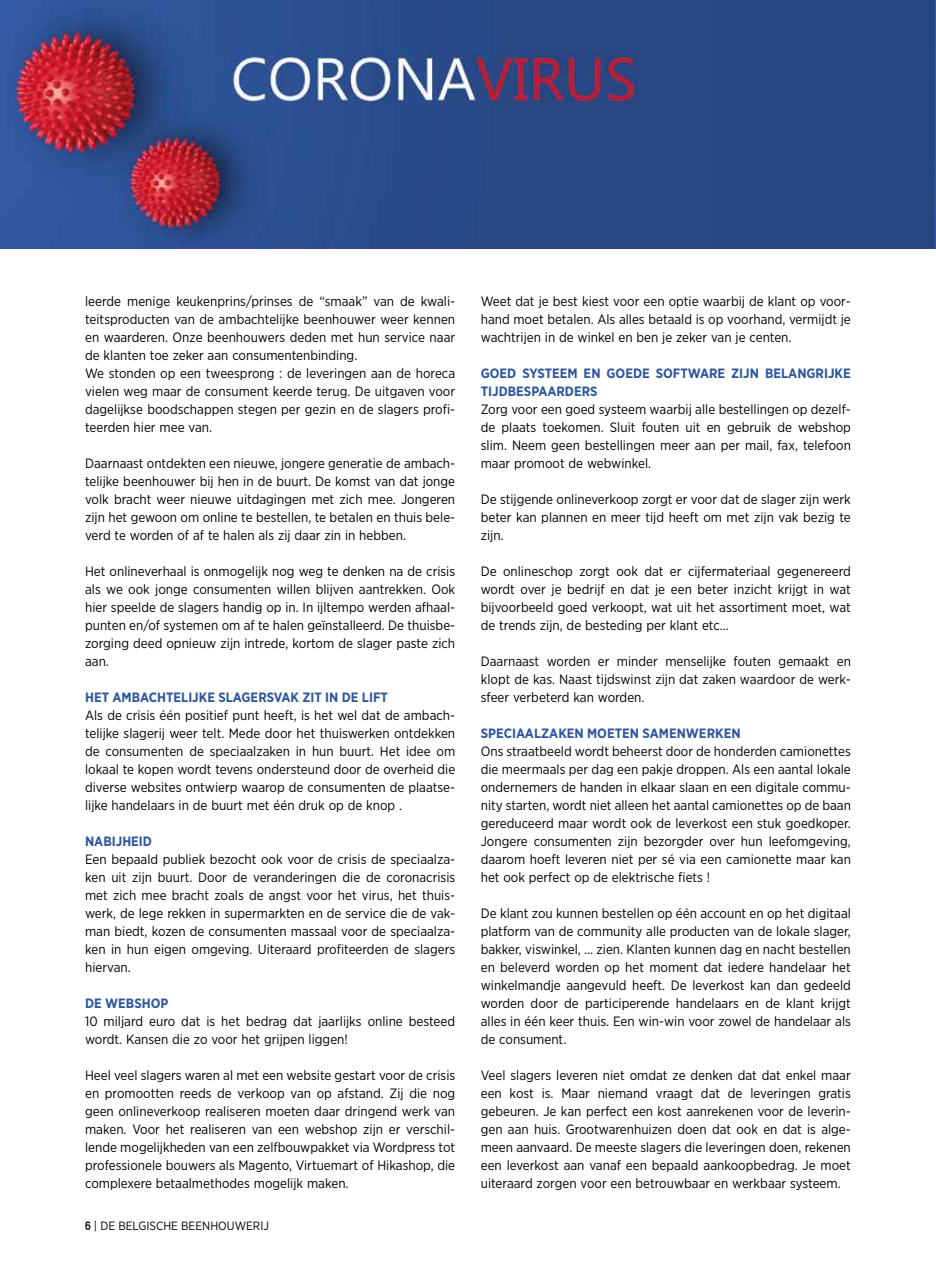
<style>
.page{position:relative;width:936px;height:1263px;background:#fff}
.page>*{position:absolute;margin:0;border:0;box-sizing:border-box;transform-origin:0 0}
.t1{font:13.5px/18px "Gotham Narrow";color:#000;text-align:justify}
.t2{font:700 13.5px/18px "Gotham Narrow";color:#2f569d}
.t3{font:12px "Gotham Narrow";color:#000}
.s1{font-family:"DIN Alternate";font-weight:700}
</style>
<div class="page">
<div style="left:0;top:0;width:935px;height:249px;background:#274782"></div>
<img style="left:0;top:0;width:638px;height:249px">
<img style="left:935px;top:0;width:1px;height:249px">
<p class="t1" style="left:85px;top:292px;width:371px;text-align:left">leerde menige keukenprins/prinses de “smaak” van de kwali&shy;teitsproducten van de ambachtelijke beenhouwer weer kennen en waarderen. Onze beenhouwers deden met hun service naar de klanten toe zeker aan consumentenbinding.<br>We stonden op een tweesprong : de leveringen aan de horeca vielen weg maar de consument keerde terug. De uitgaven voor dagelijkse boodschappen stegen per gezin en de slagers profi&shy;teerden hier mee van.</p>
<p class="t1" style="left:85px;top:454px;width:371px">Daarnaast ontdekten een nieuwe, jongere generatie de ambach&shy;telijke beenhouwer bij hen in de buurt. De komst van dat jonge volk bracht weer nieuwe uitdagingen met zich mee. Jongeren zijn het gewoon om online te bestellen, te betalen en thuis bele&shy;verd te worden of af te halen als zij daar zin in hebben.</p>
<p class="t1" style="left:85px;top:562px;width:371px">Het onlineverhaal is onmogelijk nog weg te denken na de crisis als we ook jonge consumenten willen blijven aantrekken. Ook hier speelde de slagers handig op in. In ijltempo werden afhaal&shy;punten en/of systemen om af te halen geïnstalleerd. De thuisbe&shy;zorging deed opnieuw zijn intrede, kortom de slager paste zich aan.</p>
<p class="t2" style="left:85px;top:688px;width:304px">HET AMBACHTELIJKE SLAGERSVAK ZIT IN DE LIFT</p>
<p class="t1" style="left:85px;top:706px;width:371px">Als de crisis één positief punt heeft, is het wel dat de ambach&shy;telijke slagerij weer telt. Mede door het thuiswerken ontdekken de consumenten de speciaalzaken in hun buurt. Het idee om lokaal te kopen wordt tevens ondersteund door de overheid die diverse websites ontwierp waarop de consumenten de plaatse&shy;lijke handelaars in de buurt met één druk op de knop .</p>
<p class="t2" style="left:85px;top:832px;width:68px">NABIJHEID</p>
<p class="t1" style="left:85px;top:850px;width:371px">Een bepaald publiek bezocht ook voor de crisis de speciaalza&shy;ken uit zijn buurt. Door de veranderingen die de coronacrisis met zich mee bracht zoals de angst voor het virus, het thuis&shy;werk, de lege rekken in supermarkten en de service die de vak&shy;man biedt, kozen de consumenten massaal voor de speciaalza&shy;ken in hun eigen omgeving. Uiteraard profiteerden de slagers hiervan.</p>
<p class="t2" style="left:85px;top:994px;width:85px">DE WEBSHOP</p>
<p class="t1" style="left:85px;top:1012px;width:371px">10 miljard euro dat is het bedrag dat jaarlijks online besteed wordt. Kansen die zo voor het grijpen liggen!</p>
<p class="t1" style="left:85px;top:1066px;width:371px">Heel veel slagers waren al met een website gestart voor de crisis en promootten reeds de verkoop van op afstand. Zij die nog geen onlineverkoop realiseren moeten daar dringend werk van maken. Voor het realiseren van een webshop zijn er verschil&shy;lende mogelijkheden van een zelfbouwpakket via Wordpress tot professionele bouwers als Magento, Virtuemart of Hikashop, die complexere betaalmethodes mogelijk maken.</p>
<p class="t3" style="left:85px;top:1218px;width:185px"><span class="s1">6</span> | DE BELGISCHE BEENHOUWERIJ</p>
<p class="t1" style="left:480px;top:292px;width:371px">Weet dat je best kiest voor een optie waarbij de klant op voor&shy;hand moet betalen. Als alles betaald is op voorhand, vermijdt je wachtrijen in de winkel en ben je zeker van je centen.</p>
<p class="t2" style="left:480px;top:364px;width:371px">GOED SYSTEEM EN GOEDE SOFTWARE ZIJN BELANGRIJKE<br>TIJDBESPAARDERS</p>
<p class="t1" style="left:480px;top:400px;width:371px">Zorg voor een goed systeem waarbij alle bestellingen op dezelf&shy;de plaats toekomen. Sluit fouten uit en gebruik de webshop slim. Neem geen bestellingen meer aan per mail, fax, telefoon maar promoot de webwinkel.</p>
<p class="t1" style="left:480px;top:490px;width:371px">De stijgende onlineverkoop zorgt er voor dat de slager zijn werk beter kan plannen en meer tijd heeft om met zijn vak bezig te zijn.</p>
<p class="t1" style="left:480px;top:562px;width:371px">De onlineschop zorgt ook dat er cijfermateriaal gegenereerd wordt over je bedrijf en dat je een beter inzicht krijgt in wat bijvoorbeeld goed verkoopt, wat uit het assortiment moet, wat de trends zijn, de besteding per klant etc…</p>
<p class="t1" style="left:480px;top:652px;width:371px">Daarnaast worden er minder menselijke fouten gemaakt en klopt de kas. Naast tijdswinst zijn dat zaken waardoor de werk&shy;sfeer verbeterd kan worden.</p>
<p class="t2" style="left:480px;top:724px;width:261px">SPECIAALZAKEN MOETEN SAMENWERKEN</p>
<p class="t1" style="left:480px;top:742px;width:371px">Ons straatbeeld wordt beheerst door de honderden camionettes die meermaals per dag een pakje droppen. Als een aantal lokale ondernemers de handen in elkaar slaan en een digitale commu&shy;nity starten, wordt niet alleen het aantal camionettes op de baan gereduceerd maar wordt ook de leverkost een stuk goedkoper.<br>Jongere consumenten zijn bezorgder over hun leefomgeving, daarom hoeft leveren niet per sé via een camionette maar kan het ook perfect op de elektrische fiets !</p>
<p class="t1" style="left:480px;top:904px;width:371px">De klant zou kunnen bestellen op één account en op het digitaal platform van de community alle producten van de lokale slager, bakker, viswinkel, … zien. Klanten kunnen dag en nacht bestellen en beleverd worden op het moment dat iedere handelaar het winkelmandje aangevuld heeft. De leverkost kan dan gedeeld worden door de participerende handelaars en de klant krijgt alles in één keer thuis. Een win-win voor zowel de handelaar als de consument.</p>
<p class="t1" style="left:480px;top:1066px;width:371px">Veel slagers leveren niet omdat ze denken dat dat enkel maar een kost is. Maar niemand vraagt dat de leveringen gratis gebeuren. Je kan perfect een kost aanrekenen voor de leverin&shy;gen aan huis. Grootwarenhuizen doen dat ook en dat is alge&shy;meen aanvaard. De meeste slagers die leveringen doen, rekenen een leverkost aan vanaf een bepaald aankoopbedrag. Je moet uiteraard zorgen voor een betrouwbaar en werkbaar systeem.</p>
</div>
